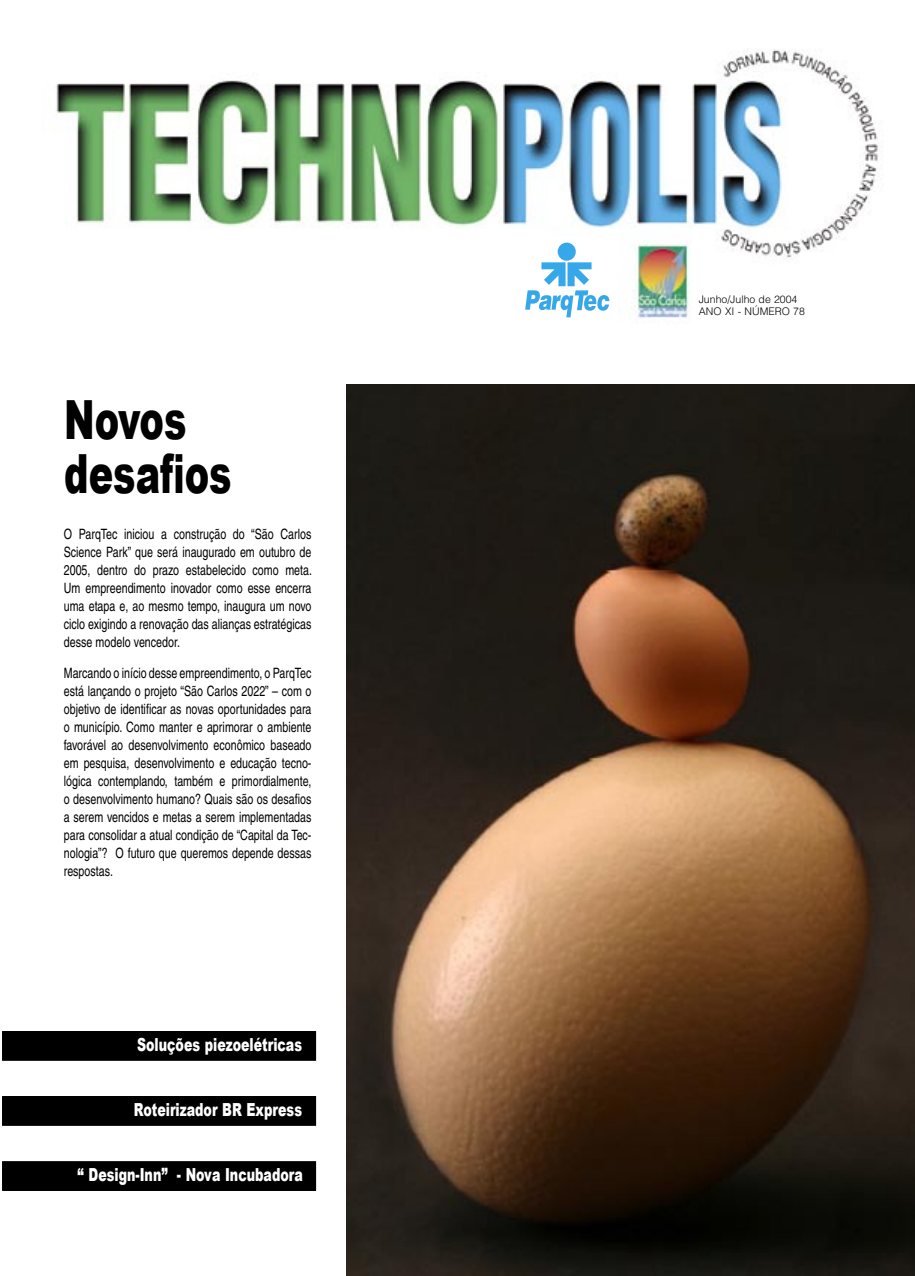
<style>
.page{position:relative;width:915px;height:1276px;background:#fff}
.page>*{position:absolute;margin:0;border:0;box-sizing:border-box;transform-origin:0 0}
.t1{font:900 54px/54px "Arial";color:#000;scale:.68 1}
.t2{font:900 18px "Arial";color:#fff;scale:.7 1}
.t3{font:14.25px/18px "Helvetica";color:#000;text-align:justify;scale:.75 1}
.t4{font:300 10.5px/12px "Helvetica";color:#000}
</style>
<div class="page">
<img style="left:56px;top:50px;width:824px;height:268px">
<div style="left:3px;top:1162px;width:312px;height:28px;background:#000"></div>
<div style="left:2px;top:1161px;width:314px;height:30px;border:2px solid #000"></div>
<div style="left:3px;top:1096px;width:312px;height:29px;background:#000"></div>
<div style="left:2px;top:1096px;width:314px;height:30px;border:2px solid #000"></div>
<div style="left:3px;top:1031px;width:312px;height:29px;background:#000"></div>
<img style="left:346px;top:385px;width:568px;height:891px">
<div style="left:517px;top:236px;width:100px;height:94px;background:#fff"></div>
<div style="left:557px;top:243px;width:18px;height:18px;background:#36a7e9;border-radius:50%"></div>
<svg style="left:525px;top:262px;width:84px;height:55px"></svg>
<h1 class="t1" style="left:64px;top:393px;width:248px">Novos desafios</h1>
<p class="t3" style="left:64px;top:525px;width:332px">O ParqTec iniciou a construção do “São Carlos Science Park” que será inaugurado em outubro de 2005, dentro do prazo estabelecido como meta.<br>Um empreendimento inovador como esse encerra uma etapa e, ao mesmo tempo, inaugura um novo ciclo exigindo a renovação das alianças estratégicas desse modelo vencedor.</p>
<p class="t3" style="left:64px;top:663px;width:332px">Marcando o início desse empreendimento, o ParqTec está lançando o projeto “São Carlos 2022” – com o objetivo de identificar as novas oportunidades para o município. Como manter e aprimorar o ambiente favorável ao desenvolvimento econômico baseado em pesquisa, desenvolvimento e educação tecno&shy;lógica contemplando, também e primordialmente, o desenvolvimento humano? Quais são os desafios a serem vencidos e metas a serem implementadas para consolidar a atual condição de “Capital da Tec&shy;nologia”? O futuro que queremos depende dessas respostas.</p>
<p class="t2" style="left:137px;top:1035px;width:237px">Soluções piezoelétricas</p>
<p class="t2" style="left:134px;top:1100px;width:242px">Roteirizador BR Express</p>
<p class="t2" style="left:78px;top:1164px;width:323px">“ Design-Inn” - Nova Incubadora</p>
<p class="t4" style="left:698px;top:293px;width:108px">Junho/Julho de 2004<br>ANO XI - NÚMERO 78</p>
</div>
